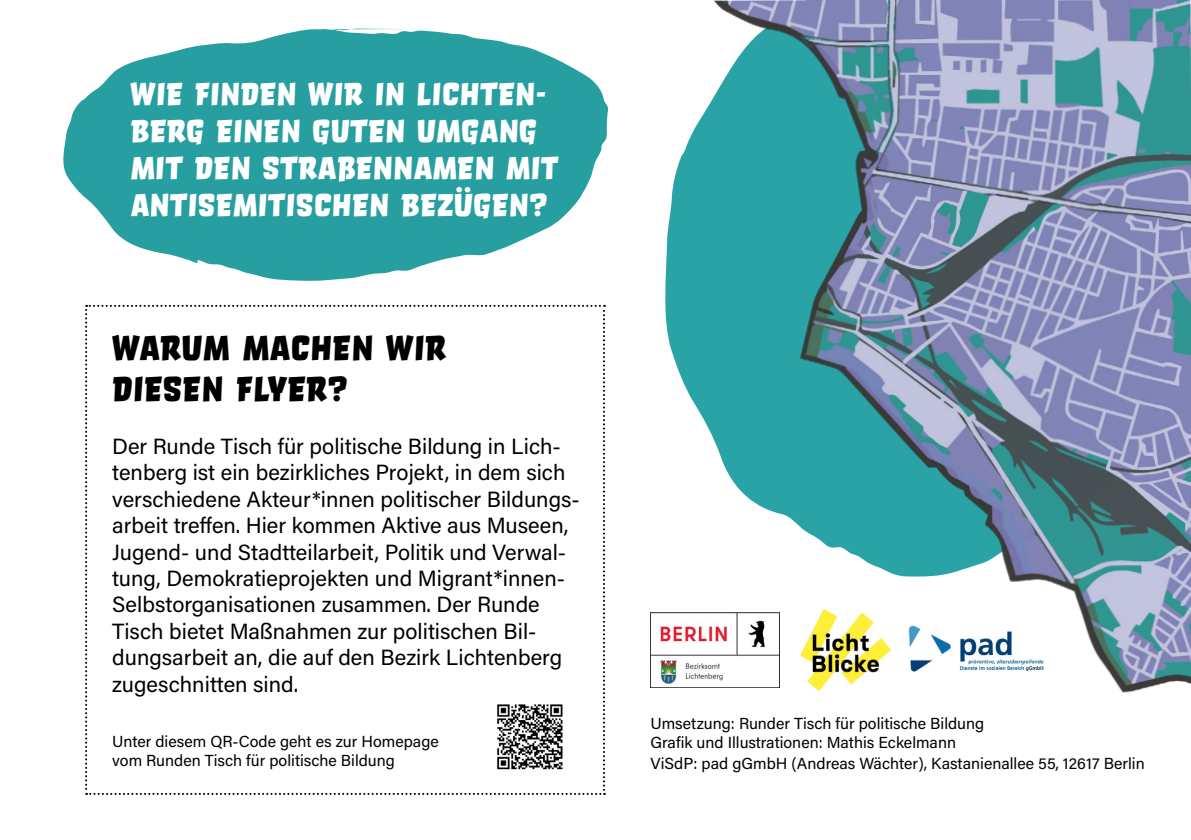
<style>
.page{position:relative;width:1191px;height:840px;background:#fff}
.page>*{position:absolute;margin:0;border:0;box-sizing:border-box;transform-origin:0 0}
.t1{font:34px/40.8px "Orgovan Brush";color:#000}
.t2{font:31px/37.2px "Orgovan Brush";color:#fff}
.t3{font:22px/26.4px "Acumin Variable Concept";color:#000}
.t4{font:16px/19.2px "Acumin Variable Concept";color:#000}
.s1{color:#2aa3a7}
</style>
<div class="page">
<svg style="left:63px;top:28px;width:538px;height:253px;fill:#279fa1"></svg>
<svg style="left:85px;top:305px;width:520px;height:489px"></svg>
<img style="left:601px;top:0;width:590px;height:739px">
<img style="left:497px;top:704px;width:66px;height:64px">
<img style="left:906px;top:617px;width:145px;height:64px">
<svg style="left:338px;top:156px;width:17px;height:25px"></svg>
<h2 class="t2" style="left:130px;top:75px;width:430px">WIE FINDEN WIR IN LICHTEN-<br>BERG EINEN GUTEN UMGANG<br>MIT DEN STRA<span class="s1">S</span>ENNAMEN MIT<br>ANTISEMITISCHEN BEZÜGEN?</h2>
<h1 class="t1" style="left:112px;top:327px;width:336px">WARUM MACHEN WIR<br>DIESEN FLYER?</h1>
<p class="t3" style="left:112px;top:432px;width:469px">Der Runde Tisch für politische Bildung in Lich&shy;tenberg ist ein bezirkliches Projekt, in dem sich verschiedene Akteur*innen politischer Bildungs&shy;arbeit treffen. Hier kommen Aktive aus Museen, Jugend- und Stadtteilarbeit, Politik und Verwal&shy;tung, Demokratieprojekten und Migrant*innen-Selbstorganisationen zusammen. Der Runde Tisch bietet Maßnahmen zur politischen Bil&shy;dungsarbeit an, die auf den Bezirk Lichtenberg zugeschnitten sind.</p>
<p class="t4" style="left:112px;top:730px;width:328px">Unter diesem QR-Code geht es zur Homepage vom Runden Tisch für politische Bildung</p>
<p class="t4" style="left:650px;top:712px;width:335px">Umsetzung: Runder Tisch für politische Bildung<br>Grafik und Illustrationen: Mathis Eckelmann</p>
<p class="t4" style="left:650px;top:753px;width:496px">ViSdP: pad gGmbH (Andreas Wächter), Kastanienallee 55, 12617 Berlin</p>
</div>
